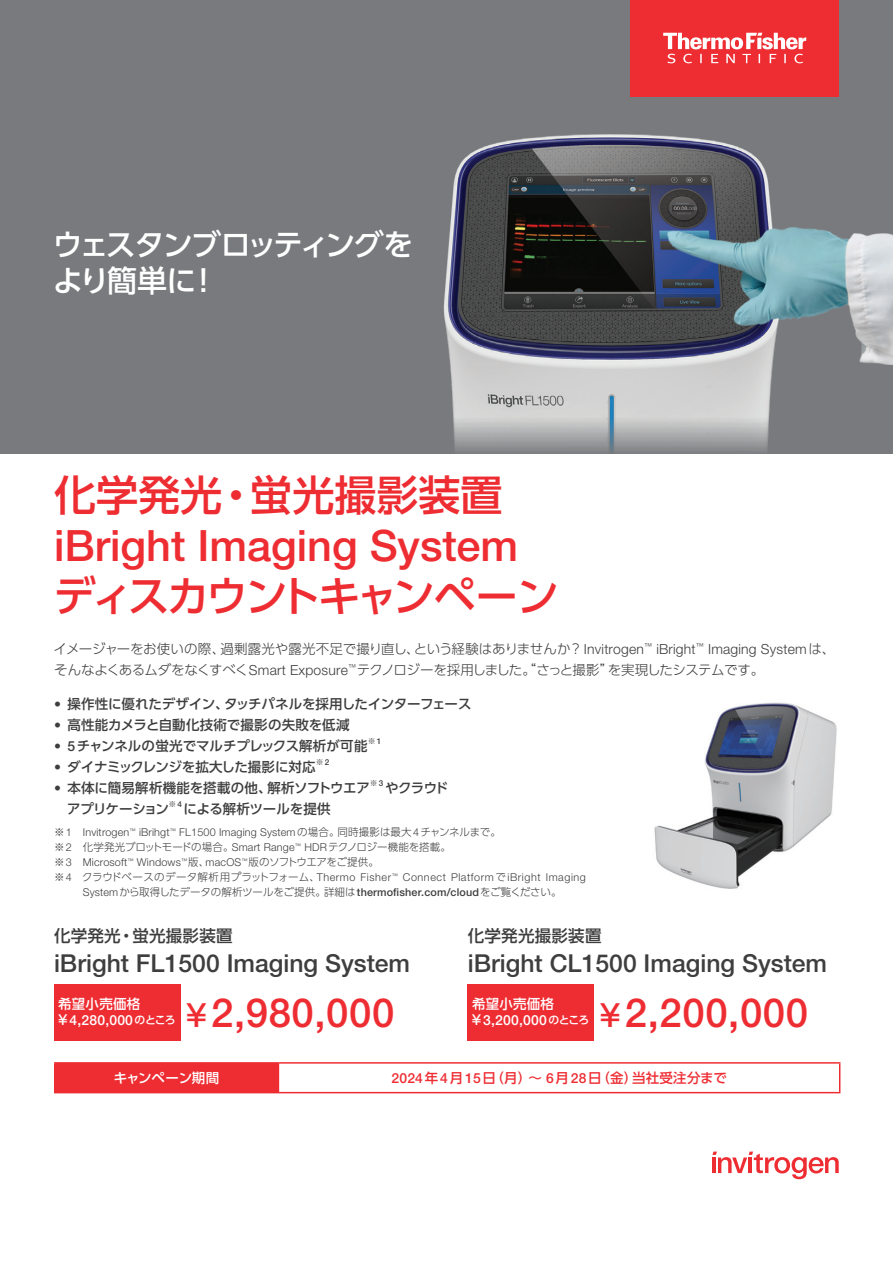
<style>
.page{position:relative;width:893px;height:1263px;background:#fff}
.page>*{position:absolute;margin:0;border:0;box-sizing:border-box;transform-origin:0 0}
.t1{font:500 43.2px "Helvetica Neue LTW1 G";color:#ee2d33}
.t2{font:500 42px "UD Shin Go Pro";letter-spacing:-.07em;color:#ee2d33}
.t3{font:500 42px "UD Shin Go Pro";color:#ee2d33}
.t4{font:500 40.2px "Helvetica Neue LTW1 G";letter-spacing:.015em;color:#ee2d33}
.t5{font:500 30px/36px "UD Shin Go Pro";letter-spacing:-.07em;color:#fff}
.t6{font:500 24.75px "Helvetica Neue LTW1 G";color:#3e3e3f}
.t7{font:500 16.5px "UD Shin Go Pro";letter-spacing:.015em;color:#3e3e3f}
.t8{font:500 13.95px "Helvetica Neue LTW1 G";letter-spacing:.015em;color:#fff}
.t9{font:300 13.5px/21px "UD Shin Go Pro";letter-spacing:-.025em;color:#3e3e3f}
.t10{font:500 13.5px "UD Shin Go Pro";letter-spacing:-.01em;color:#3e3e3f}
.t11{font:500 13.5px "UD Shin Go Pro";letter-spacing:.015em;color:#ee2d33}
.t12{font:500 13.5px "UD Shin Go Pro";letter-spacing:.01em;color:#3e3e3f}
.t13{font:500 13.5px "UD Shin Go Pro";letter-spacing:.015em;color:#fff}
.t14{font:500 13.5px "UD Shin Go Pro";letter-spacing:-.065em;color:#3e3e3f}
.t15{font:500 13.5px "UD Shin Go Pro";letter-spacing:-.015em;color:#fff}
.t16{font:300 10.8px/15px "Helvetica Neue LTW1 G";letter-spacing:.05em;color:#3e3e3f}
.t17{font:300 10.8px "Helvetica Neue LTW1 G";letter-spacing:.015em;color:#3e3e3f}
.t18{font:300 10.5px "UD Shin Go Pro";letter-spacing:-.015em;color:#3e3e3f}
.t19{font:500 7.8px "UD Shin Go Pro";color:#3e3e3f}
.s1{font-family:"Helvetica Neue LTW1 G";font-size:13.95px}
.s2{font-family:"Helvetica Neue LTW1 G";font-weight:300;font-size:13.95px}
.s3{font-family:"Helvetica Neue LTW1 G";font-size:8.1px}
.s4{font-family:"UD Shin Go Pro";font-size:10.5px}
.s5{font-family:"Helvetica Neue LTW1 G";font-size:10.8px}
.s6{font-family:"Helvetica Neue LTW1 G";font-weight:500;font-size:10.8px}
.s7{font-family:"UD Shin Go Pro";font-size:13.5px}
.s8{font-family:"UD Shin Go Pro";font-size:10.8px}
.s9{font-family:"UD Shin Go Pro";font-size:30px}
</style>
<div class="page">
<div style="left:0;top:0;width:893px;height:453px;background:#787a7d"></div>
<img style="left:443px;top:134px;width:330px;height:317px">
<img style="left:629px;top:197px;width:264px;height:167px">
<div style="left:54px;top:984px;width:126px;height:56px;background:#ee2d33"></div>
<div style="left:468px;top:984px;width:126px;height:56px;background:#ee2d33"></div>
<img style="left:654px;top:702px;width:183px;height:187px">
<div style="left:55px;top:1063px;width:223px;height:30px;background:#ee2d33"></div>
<hr style="left:54px;top:1062px;width:224px;height:2px;background:#ee2d33">
<hr style="left:54px;top:1063px;width:2px;height:29px;background:#ee2d33">
<hr style="left:278px;top:1062px;width:562px;height:2px;background:#ee2d33">
<svg style="left:278px;top:1064px;width:1px;height:28px"></svg>
<svg style="left:839px;top:1063px;width:1px;height:29px"></svg>
<hr style="left:54px;top:1092px;width:224px;height:1px;background:#ee2d33">
<hr style="left:278px;top:1092px;width:562px;height:1px;background:#ee2d33">
<div style="left:630px;top:0;width:209px;height:96px;background:#ee2d33"></div>
<svg style="left:663px;top:33px;width:143px;height:31px"></svg>
<svg style="left:712px;top:1151px;width:127px;height:28px"></svg>
<h3 class="t5" style="left:53px;top:226px;width:362px">ウェスタンブロッティングをより簡単に！</h3>
<h2 class="t3" style="left:54px;top:461px;width:450px">化学発光・蛍光撮影装置</h2>
<h1 class="t1" style="left:54px;top:520px;width:466px">iBright Imaging System</h1>
<h2 class="t2" style="left:53px;top:562px;width:507px">ディスカウントキャンペーン</h2>
<p class="t9" style="left:54px;top:638px;width:783px">イメージャーをお使いの際、過剰露光や露光不足で撮り直し、という経験はありませんか？ <span class="s1">Invitrogen</span><sup>™</sup> <span class="s1">iBright</span><sup>™</sup> <span class="s1">Imaging System</span>は、そんなよくあるムダをなくすべく<span class="s1">Smart Exposure</span><sup>™</sup>テクノロジーを採用しました。“さっと撮影”を実現したシステムです。</p>
<p class="t10" style="left:54px;top:693px;width:419px"><span class="s2">•</span> 操作性に優れたデザイン、タッチパネルを採用したインターフェース</p>
<p class="t12" style="left:54px;top:714px;width:297px"><span class="s2">•</span> 高性能カメラと自動化技術で撮影の失敗を低減</p>
<p class="t10" style="left:54px;top:735px;width:315px"><span class="s2">•</span> <span class="s1">5</span>チャンネルの蛍光でマルチプレックス解析が可能</p>
<p class="t19" style="left:368px;top:735px;width:15px">※<span class="s3">1</span></p>
<p class="t10" style="left:54px;top:756px;width:263px"><span class="s2">•</span> ダイナミックレンジを拡大した撮影に対応</p>
<p class="t19" style="left:316px;top:756px;width:15px">※<span class="s3">2</span></p>
<p class="t10" style="left:54px;top:777px;width:317px"><span class="s2">•</span> 本体に簡易解析機能を搭載の他、解析ソフトウエア</p>
<p class="t19" style="left:370px;top:777px;width:15px">※<span class="s3">3</span></p>
<p class="t10" style="left:385px;top:777px;width:65px">やクラウド</p>
<p class="t14" style="left:67px;top:798px;width:103px">アプリケーション</p>
<p class="t19" style="left:169px;top:798px;width:15px">※<span class="s3">4</span></p>
<p class="t10" style="left:184px;top:798px;width:148px">による解析ツールを提供</p>
<p class="t17" style="left:54px;top:826px;width:448px"><span class="s4">※</span>1 Invitrogen<sup>™</sup> iBrihgt<sup>™</sup> FL1500 Imaging System<span class="s4">の場合。同時撮影は最大</span>4<span class="s4">チャンネルまで。</span></p>
<p class="t18" style="left:54px;top:839px;width:399px">※<span class="s5">2</span>　化学発光ブロットモードの場合。<span class="s5">Smart Range</span><sup>™</sup> <span class="s5">HDR</span>テクノロジー機能を搭載。</p>
<p class="t16" style="left:54px;top:855px;width:533px"><span class="s4">※</span>3 Microsoft<sup>™</sup> Windows<sup>™</sup><span class="s4">版、</span>macOS<sup>™</sup><span class="s4">版のソフトウエアをご提供。<br>※</span>4 <span class="s4">クラウドベースのデータ解析用プラットフォーム、</span>Thermo Fisher<sup>™</sup> Connect Platform<span class="s4">で</span>iBright Imaging</p>
<p class="t18" style="left:83px;top:884px;width:480px"><span class="s5">System</span>から取得したデータの解析ツールをご提供。詳細は<span class="s6">thermofisher.com/cloud</span>をご覧ください。</p>
<p class="t7" style="left:54px;top:923px;width:180px">化学発光・蛍光撮影装置</p>
<h3 class="t6" style="left:54px;top:948px;width:357px">iBright FL1500 Imaging System</h3>
<p class="t7" style="left:468px;top:923px;width:135px">化学発光撮影装置</p>
<h3 class="t6" style="left:468px;top:948px;width:361px">iBright CL1500 Imaging System</h3>
<p class="t13" style="left:58px;top:993px;width:84px">希望小売価格</p>
<p class="t8" style="left:56px;top:1012px;width:121px"><span class="s7">￥</span>4,280,000<span class="s8">のところ</span></p>
<h3 class="t4" style="left:181px;top:988px;width:215px"><span class="s9">￥</span>2,980,000</h3>
<p class="t13" style="left:472px;top:993px;width:84px">希望小売価格</p>
<p class="t8" style="left:470px;top:1012px;width:121px"><span class="s7">￥</span>3,200,000<span class="s8">のところ</span></p>
<h3 class="t4" style="left:595px;top:988px;width:215px"><span class="s9">￥</span>2,200,000</h3>
<p class="t15" style="left:114px;top:1067px;width:107px">キャンペーン期間</p>
<p class="t11" style="left:391px;top:1067px;width:337px"><span class="s1">2024</span>年<span class="s1">4</span>月<span class="s1">15</span>日（月）～ <span class="s1">6</span>月<span class="s1">28</span>日（金）当社受注分まで</p>
</div>
